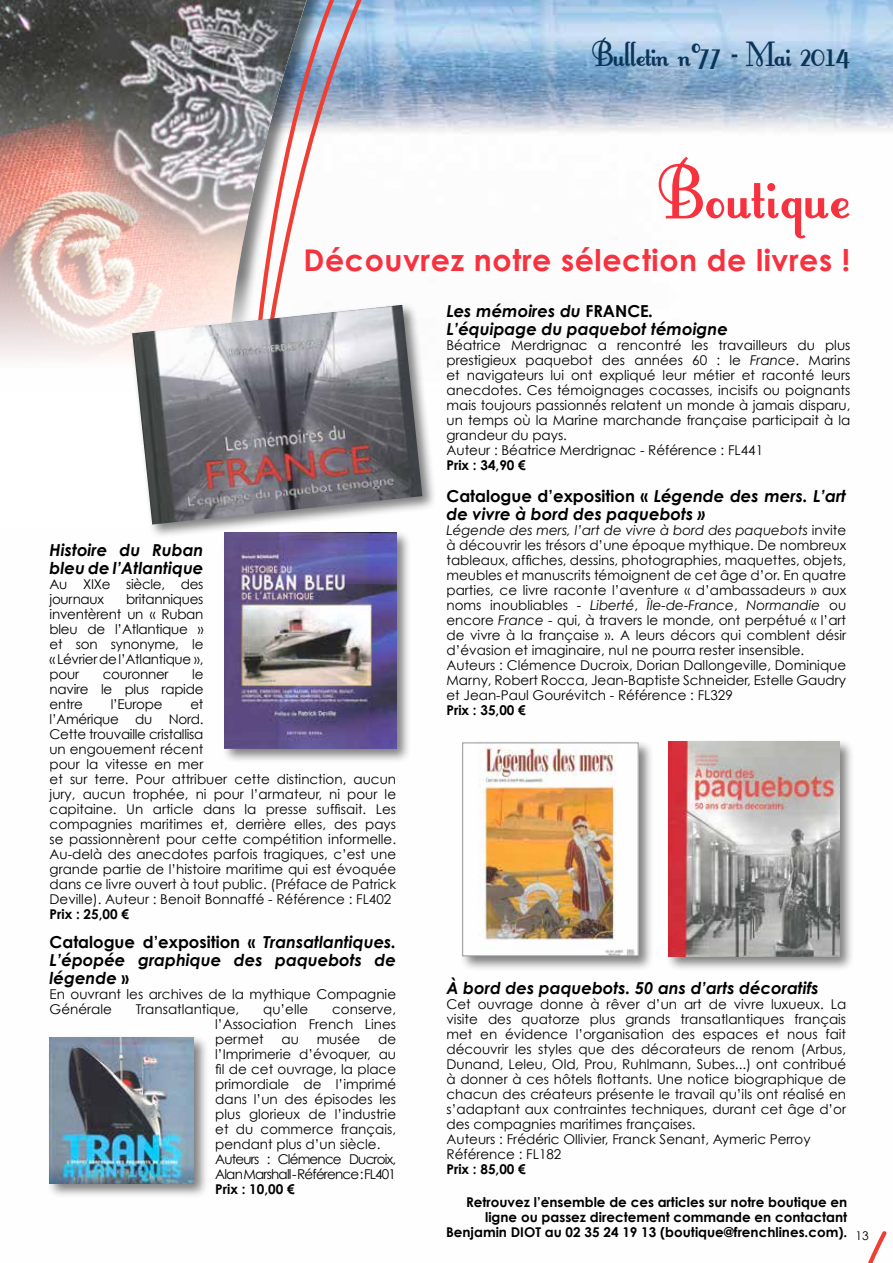
<style>
.page{position:relative;width:893px;height:1263px;background:#fff}
.page>*{position:absolute;margin:0;border:0;box-sizing:border-box;transform-origin:0 0}
.t1{font:90px "Fontleroy Brown";letter-spacing:.02em;color:#f7323f}
.t2{font:42px "Fontleroy Brown";color:#0b3459}
.t3{font:700 30px "Century Gothic";letter-spacing:.02em;color:#f7323f}
.t4{font:italic 700 16.5px/18px "Century Gothic";color:#000}
.t5{font:13.5px/15px "Century Gothic";color:#000}
.t6{font:700 13.5px "Century Gothic";color:#000}
.t7{font:13.5px/15px "Century Gothic";letter-spacing:-.02em;color:#000}
.s1{font-style:normal}
.s2{font-style:italic}
</style>
<div class="page">
<img style="left:401px;top:0;width:492px;height:134px">
<svg style="left:307px;top:0;width:94px;height:163px"></svg>
<img style="left:0;top:0;width:307px;height:358px">
<div style="left:130px;top:302px;width:307px;height:237px;background:#000;opacity:.5"></div>
<img style="left:132px;top:305px;width:290px;height:219px">
<div style="left:222px;top:530px;width:189px;height:233px;background:#000;opacity:.5"></div>
<img style="left:225px;top:533px;width:171px;height:215px">
<div style="left:47px;top:1035px;width:162px;height:163px;background:#000;opacity:.5"></div>
<img style="left:50px;top:1037px;width:144px;height:146px">
<div style="left:459px;top:739px;width:195px;height:232px;background:#000;opacity:.5"></div>
<img style="left:464px;top:744px;width:173px;height:210px">
<div style="left:462px;top:742px;width:177px;height:214px;border:1px solid #939598"></div>
<div style="left:665px;top:739px;width:190px;height:233px;background:#000;opacity:.5"></div>
<img style="left:668px;top:742px;width:172px;height:215px">
<svg style="left:868px;top:1231px;width:19px;height:32px"></svg>
<h2 class="t2" style="left:592px;top:35px;width:260px">Bulletin nº77 - Mai 2014</h2>
<h1 class="t1" style="left:658px;top:153px;width:194px">Boutique</h1>
<h3 class="t3" style="left:304px;top:241px;width:548px">Découvrez notre sélection de livres !</h3>
<p class="t4" style="left:446px;top:302px;width:283px">Les mémoires du <span class="s1">FRANCE</span>.<br>L’équipage du paquebot témoigne</p>
<p class="t5" style="left:446px;top:338px;width:405px">Béatrice Merdrignac a rencontré les travailleurs du plus prestigieux paquebot des années 60 : le <span class="s2">France</span>. Marins et navigateurs lui ont expliqué leur métier et raconté leurs anecdotes. Ces témoignages cocasses, incisifs ou poignants mais toujours passionnés relatent un monde à jamais disparu, un temps où la Marine marchande française participait à la grandeur du pays.<br>Auteur : Béatrice Merdrignac - Référence : FL441</p>
<p class="t6" style="left:446px;top:457px;width:81px">Prix : 34,90 €</p>
<p class="t4" style="left:50px;top:540px;width:155px">Histoire du Ruban bleu de l’Atlantique</p>
<p class="t7" style="left:50px;top:576px;width:155px">Au XIXe siècle, des journaux</p>
<p class="t5" style="left:50px;top:591px;width:155px;text-align:justify;text-indent:76px">britanniques inventèrent un « Ruban bleu de l’Atlantique » et son synonyme, le « Lévrier de l’Atlantique », pour</p>
<p class="t5" style="left:50px;top:666px;width:155px;text-align:justify;text-indent:143px">le navire le plus rapide entre</p>
<p class="t7" style="left:103px;top:666px;width:67px">couronner</p>
<p class="t5" style="left:111px;top:696px;width:53px">l’Europe</p>
<p class="t5" style="left:50px;top:696px;width:348px;text-indent:141px">et<br>l’Amérique du Nord.<br>Cette trouvaille cristallisa<br>un engouement récent<br>pour la vitesse en mer<br>et sur terre. Pour attribuer cette distinction, aucun jury, aucun trophée, ni pour l’armateur, ni pour le capitaine. Un article dans la presse suffisait. Les compagnies maritimes et, derrière elles, des pays se passionnèrent pour cette compétition informelle.<br>Au-delà des anecdotes parfois tragiques, c’est une grande partie de l’histoire maritime qui est évoquée dans ce livre ouvert à tout public. (Préface de Patrick Deville). Auteur : Benoit Bonnaffé - Référence : FL402</p>
<p class="t6" style="left:50px;top:905px;width:81px">Prix : 25,00 €</p>
<p class="t4" style="left:50px;top:933px;width:348px;text-align:justify"><span class="s1">Catalogue d’exposition «</span> Transatlantiques.<br>L’épopée graphique des paquebots de légende <span class="s1">»</span></p>
<p class="t5" style="left:50px;top:986px;width:348px">En ouvrant les archives de la mythique Compagnie<br>Générale</p>
<p class="t5" style="left:136px;top:1001px;width:105px">Transatlantique,</p>
<p class="t5" style="left:263px;top:1001px;width:47px">qu’elle</p>
<p class="t5" style="left:215px;top:1001px;width:182px;text-align:justify;text-indent:117px">conserve, l’Association French Lines permet</p>
<p class="t5" style="left:281px;top:1031px;width:19px">au</p>
<p class="t5" style="left:317px;top:1031px;width:45px">musée</p>
<p class="t5" style="left:215px;top:1031px;width:182px;text-indent:163px">de l’Imprimerie d’évoquer, au fil de cet ouvrage, la place primordiale de l’imprimé dans l’un des épisodes les plus glorieux de l’industrie et du commerce français, pendant plus d’un siècle.<br>Auteurs : Clémence Ducroix,<br>Alan Marshall - Référence: FL401</p>
<p class="t6" style="left:215px;top:1181px;width:81px">Prix : 10,00 €</p>
<p class="t4" style="left:446px;top:487px;width:401px"><span class="s1">Catalogue d’exposition «</span> Légende des mers. L’art de vivre à bord des paquebots »</p>
<p class="t5" style="left:446px;top:522px;width:401px"><span class="s2">Légende des mers, l’art de vivre à bord des paquebots</span> invite à découvrir les trésors d’une époque mythique. De nombreux tableaux, affiches, dessins, photographies, maquettes, objets, meubles et manuscrits témoignent de cet âge d’or. En quatre parties, ce livre raconte l’aventure « d’ambassadeurs » aux noms inoubliables - <span class="s2">Liberté</span>, <span class="s2">Île-de-France</span>, <span class="s2">Normandie</span> ou encore <span class="s2">France</span> - qui, à travers le monde, ont perpétué « l’art de vivre à la française ». A leurs décors qui comblent désir d’évasion et imaginaire, nul ne pourra rester insensible.<br>Auteurs : Clémence Ducroix, Dorian Dallongeville, Dominique Marny, Robert Rocca, Jean-Baptiste Schneider, Estelle Gaudry et Jean-Paul Gourévitch - Référence : FL329</p>
<p class="t6" style="left:446px;top:702px;width:81px">Prix : 35,00 €</p>
<p class="t4" style="left:446px;top:978px;width:374px">À bord des paquebots. 50 ans d’arts décoratifs</p>
<p class="t5" style="left:446px;top:996px;width:401px">Cet ouvrage donne à rêver d’un art de vivre luxueux. La visite des quatorze plus grands transatlantiques français met en évidence l’organisation des espaces et nous fait découvrir les styles que des décorateurs de renom (Arbus, Dunand, Leleu, Old, Prou, Ruhlmann, Subes...) ont contribué à donner à ces hôtels flottants. Une notice biographique de chacun des créateurs présente le travail qu’ils ont réalisé en s’adaptant aux contraintes techniques, durant cet âge d’or des compagnies maritimes françaises.<br>Auteurs : Frédéric Ollivier, Franck Senant, Aymeric Perroy Référence : FL182</p>
<p class="t6" style="left:446px;top:1160px;width:81px">Prix : 85,00 €</p>
<p class="t6" style="left:466px;top:1194px;width:383px">Retrouvez l’ensemble de ces articles sur notre boutique en</p>
<p class="t6" style="left:485px;top:1209px;width:364px">ligne ou passez directement commande en contactant</p>
<p class="t6" style="left:446px;top:1224px;width:424px">Benjamin DIOT au 02 35 24 19 13 (boutique@frenchlines.com). <sub>13</sub></p>
</div>
